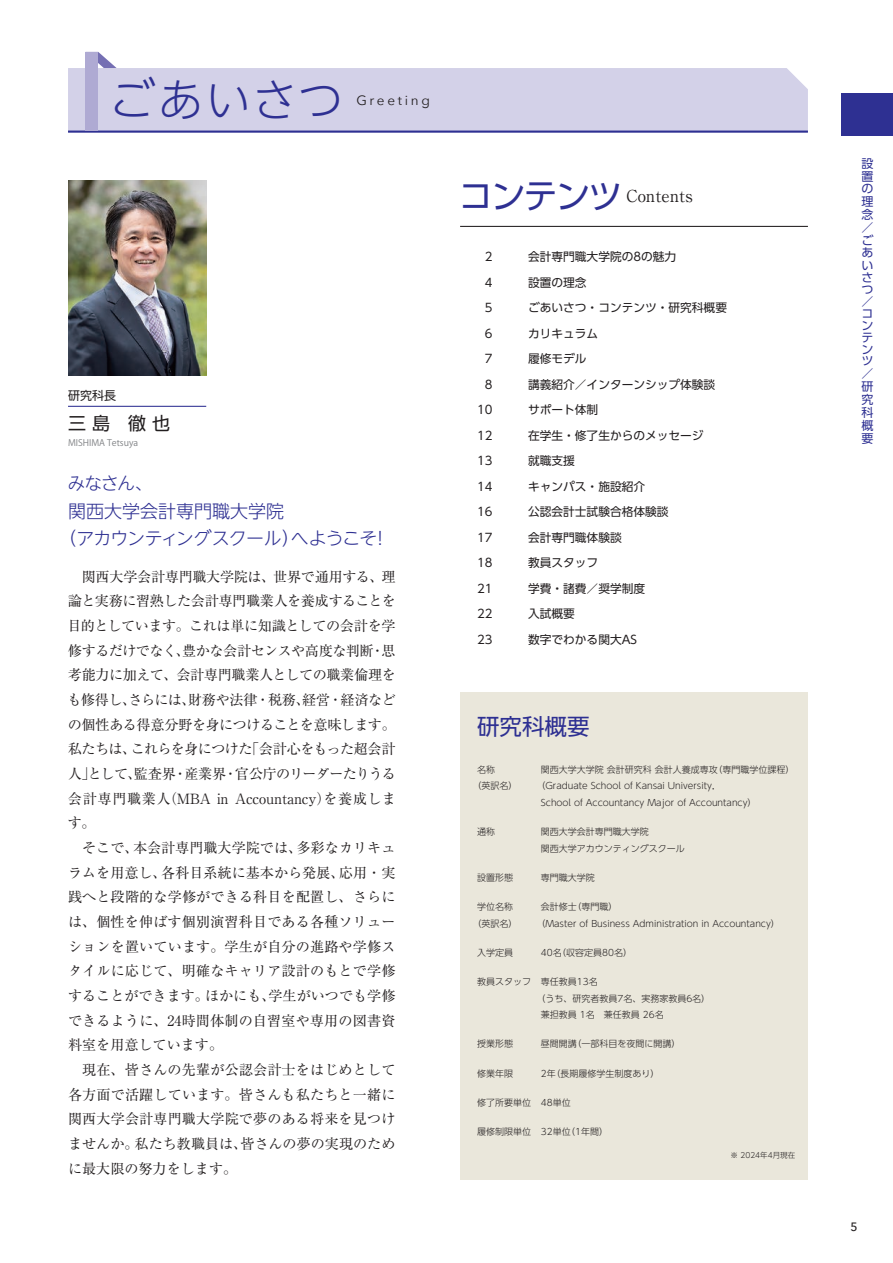
<style>
.page{position:relative;width:893px;height:1263px;background:#fff}
.page>*{position:absolute;margin:0;border:0;box-sizing:border-box;transform-origin:0 0}
.t1{font:300 45px "UD Shin Go NT Pr 6 N";letter-spacing:.045em;color:#2e3092}
.t2{font:22.5px "UD Shin Go Pr 6 N";color:#2e3092}
.t3{font:300 18px "UD Shin Go NT Pr 6 N";letter-spacing:-.055em;color:#2e3092}
.t4{font:300 18px "UD Shin Go NT Pr 6 N";color:#2e3092}
.t5{font:18px "UD Shin Go Pr 6 N";color:#231f20}
.t6{font:300 18px "UD Shin Go NT Pr 6 N";letter-spacing:-.03em;color:#2e3092}
.t7{font:16.5px "Ryumin Pr 6 N";color:#231f20}
.t8{font:14.1px/24.6px "Ryumin Pr 6 N";color:#231f20}
.t9{font:13.5px "Avenir Next";letter-spacing:.2em;color:#231f20}
.t10{font:12px/12.5px "UD Shin Go Pr 6 N";color:#2e3092}
.t11{font:12px "UD Shin Go Pr 6 N";color:#231f20}
.t12{font:500 12px "Avenir Next LT Pro";color:#231f20}
.t13{font:11.7px "UD Shin Go Pr 6 N";color:#231f20}
.t14{font:300 9px/16.5px "UD Shin Go Pr 6 N";color:#231f20}
.t15{font:9px "Koz Go Pr 6 N";color:#808285}
.t16{font:300 7.5px "UD Shin Go Pr 6 N";color:#231f20}
.s1{font-family:"UD Shin Go Pr 6 N";font-size:34.5px;color:#2e3092}
</style>
<div class="page">
<div style="left:68px;top:68px;width:740px;height:63px;background:#d3d1e8"></div>
<div style="left:842px;top:94px;width:51px;height:42px;background:#2e3092"></div>
<hr style="left:68px;top:131px;width:740px;height:2px;background:#2e3092">
<img style="left:68px;top:181px;width:139px;height:195px">
<hr style="left:68px;top:406px;width:138px;height:1px;background:#2e3092">
<hr style="left:460px;top:226px;width:348px;height:1px;background:#231f20">
<div style="left:460px;top:691px;width:348px;height:488px;background:#eae7db"></div>
<svg style="left:85px;top:52px;width:32px;height:16px"></svg>
<div style="left:86px;top:52px;width:12px;height:79px;background:#afaad3"></div>
<h1 class="t1" style="left:110px;top:64px;width:235px">ごあいさつ</h1>
<p class="t9" style="left:356px;top:89px;width:75px">Greeting</p>
<p class="t11" style="left:68px;top:386px;width:49px">研究科長</p>
<p class="t5" style="left:68px;top:408px;width:103px">三 島　徹 也</p>
<p class="t15" style="left:68px;top:437px;width:72px">MISHIMA Tetsuya</p>
<p class="t6" style="left:68px;top:469px;width:87px">みなさん、</p>
<p class="t4" style="left:68px;top:496px;width:217px">関西大学会計専門職大学院</p>
<p class="t3" style="left:58px;top:523px;width:332px">（アカウンティングスクール）へようこそ！</p>
<p class="t8" style="left:67px;top:563px;width:330px">　関西大学会計専門職大学院は、世界で通用する、理論と実務に習熟した会計専門職業人を養成することを目的としています。これは単に知識としての会計を学修するだけでなく、豊かな会計センスや高度な判断・思考能力に加えて、会計専門職業人としての職業倫理をも修得し、さらには、財務や法律・税務、経営・経済などの個性ある得意分野を身につけることを意味します。私たちは、これらを身につけた「会計心をもった超会計人」として、監査界・産業界・官公庁のリーダーたりうる会計専門職業人（MBA in Accountancy）を養成します。<br>　そこで、本会計専門職大学院では、多彩なカリキュラムを用意し、各科目系統に基本から発展、応用・実践へと段階的な学修ができる科目を配置し、さらには、個性を伸ばす個別演習科目である各種ソリューションを置いています。学生が自分の進路や学修スタイルに応じて、明確なキャリア設計のもとで学修することができます。ほかにも、学生がいつでも学修できるように、24時間体制の自習室や専用の図書資料室を用意しています。<br>　現在、皆さんの先輩が公認会計士をはじめとして各方面で活躍しています。皆さんも私たちと一緒に関西大学会計専門職大学院で夢のある将来を見つけませんか。私たち教職員は、皆さんの夢の実現のために最大限の努力をします。</p>
<p class="t7" style="left:459px;top:183px;width:235px"><span class="s1">コンテンツ</span> Contents</p>
<p class="t13" style="left:485px;top:247px;width:9px">2</p>
<p class="t13" style="left:528px;top:247px;width:150px">会計専門職大学院の8の魅力</p>
<p class="t13" style="left:485px;top:273px;width:9px">4</p>
<p class="t13" style="left:528px;top:273px;width:60px">設置の理念</p>
<p class="t13" style="left:485px;top:298px;width:9px">5</p>
<p class="t13" style="left:528px;top:298px;width:200px">ごあいさつ・コンテンツ・研究科概要</p>
<p class="t13" style="left:485px;top:324px;width:9px">6</p>
<p class="t13" style="left:528px;top:324px;width:72px">カリキュラム</p>
<p class="t13" style="left:485px;top:349px;width:9px">7</p>
<p class="t13" style="left:528px;top:349px;width:60px">履修モデル</p>
<p class="t13" style="left:485px;top:375px;width:9px">8</p>
<p class="t13" style="left:528px;top:375px;width:189px">講義紹介／インターンシップ体験談</p>
<p class="t13" style="left:477px;top:400px;width:17px">10</p>
<p class="t13" style="left:528px;top:400px;width:72px">サポート体制</p>
<p class="t13" style="left:477px;top:426px;width:17px">12</p>
<p class="t13" style="left:528px;top:426px;width:177px">在学生・修了生からのメッセージ</p>
<p class="t13" style="left:477px;top:451px;width:17px">13</p>
<p class="t13" style="left:528px;top:451px;width:48px">就職支援</p>
<p class="t13" style="left:477px;top:477px;width:17px">14</p>
<p class="t13" style="left:528px;top:477px;width:118px">キャンパス・施設紹介</p>
<p class="t13" style="left:477px;top:502px;width:17px">16</p>
<p class="t13" style="left:528px;top:502px;width:142px">公認会計士試験合格体験談</p>
<p class="t13" style="left:477px;top:528px;width:17px">17</p>
<p class="t13" style="left:528px;top:528px;width:95px">会計専門職体験談</p>
<p class="t13" style="left:477px;top:553px;width:17px">18</p>
<p class="t13" style="left:528px;top:553px;width:72px">教員スタッフ</p>
<p class="t13" style="left:477px;top:579px;width:17px">21</p>
<p class="t13" style="left:528px;top:579px;width:118px">学費・諸費／奨学制度</p>
<p class="t13" style="left:477px;top:604px;width:17px">22</p>
<p class="t13" style="left:528px;top:604px;width:48px">入試概要</p>
<p class="t13" style="left:477px;top:630px;width:17px">23</p>
<p class="t13" style="left:528px;top:630px;width:110px">数字でわかる関大AS</p>
<h2 class="t2" style="left:477px;top:708px;width:114px">研究科概要</h2>
<p class="t14" style="left:477px;top:761px;width:19px">名称</p>
<p class="t14" style="left:541px;top:761px;width:255px">関西大学大学院会計研究科会計人養成専攻（専門職学位課程）</p>
<p class="t14" style="left:473px;top:777px;width:46px">（英訳名）</p>
<p class="t14" style="left:541px;top:777px;width:217px;text-indent:-4px">（Graduate School of Kansai University,<br>School of Accountancy Major of Accountancy）</p>
<p class="t14" style="left:477px;top:823px;width:19px">通称</p>
<p class="t14" style="left:541px;top:823px;width:145px">関西大学会計専門職大学院<br>関西大学アカウンティングスクール</p>
<p class="t14" style="left:477px;top:869px;width:37px">設置形態</p>
<p class="t14" style="left:541px;top:869px;width:55px">専門職大学院</p>
<p class="t14" style="left:477px;top:898px;width:37px">学位名称</p>
<p class="t14" style="left:541px;top:898px;width:78px">会計修士（専門職）</p>
<p class="t14" style="left:473px;top:915px;width:46px">（英訳名）</p>
<p class="t14" style="left:536px;top:915px;width:245px">（Master of Business Administration in Accountancy）</p>
<p class="t14" style="left:477px;top:944px;width:37px">入学定員</p>
<p class="t14" style="left:541px;top:944px;width:93px">40名（収容定員80名）</p>
<p class="t14" style="left:477px;top:973px;width:122px">教員スタッフ 専任教員13名</p>
<p class="t14" style="left:536px;top:990px;width:175px">（うち、研究者教員7名、実務家教員6名）</p>
<p class="t14" style="left:541px;top:1006px;width:124px">兼担教員 1名　兼任教員 26名</p>
<p class="t14" style="left:477px;top:1035px;width:37px">授業形態</p>
<p class="t14" style="left:541px;top:1035px;width:141px">昼間開講（一部科目を夜間に開講）</p>
<p class="t14" style="left:477px;top:1065px;width:37px">修業年限</p>
<p class="t14" style="left:541px;top:1065px;width:120px">2年（長期履修学生制度あり）</p>
<p class="t14" style="left:477px;top:1094px;width:95px">修了所要単位 48単位</p>
<p class="t14" style="left:477px;top:1123px;width:133px">履修制限単位 32単位（1年間）</p>
<p class="t16" style="left:730px;top:1149px;width:66px">※ 2024年4月現在</p>
<p class="t10" style="left:861px;top:157px;width:14px">設置の理念／ごあいさつ／コンテンツ／研究科概要</p>
<p class="t12" style="left:850px;top:1219px;width:9px">5</p>
</div>
